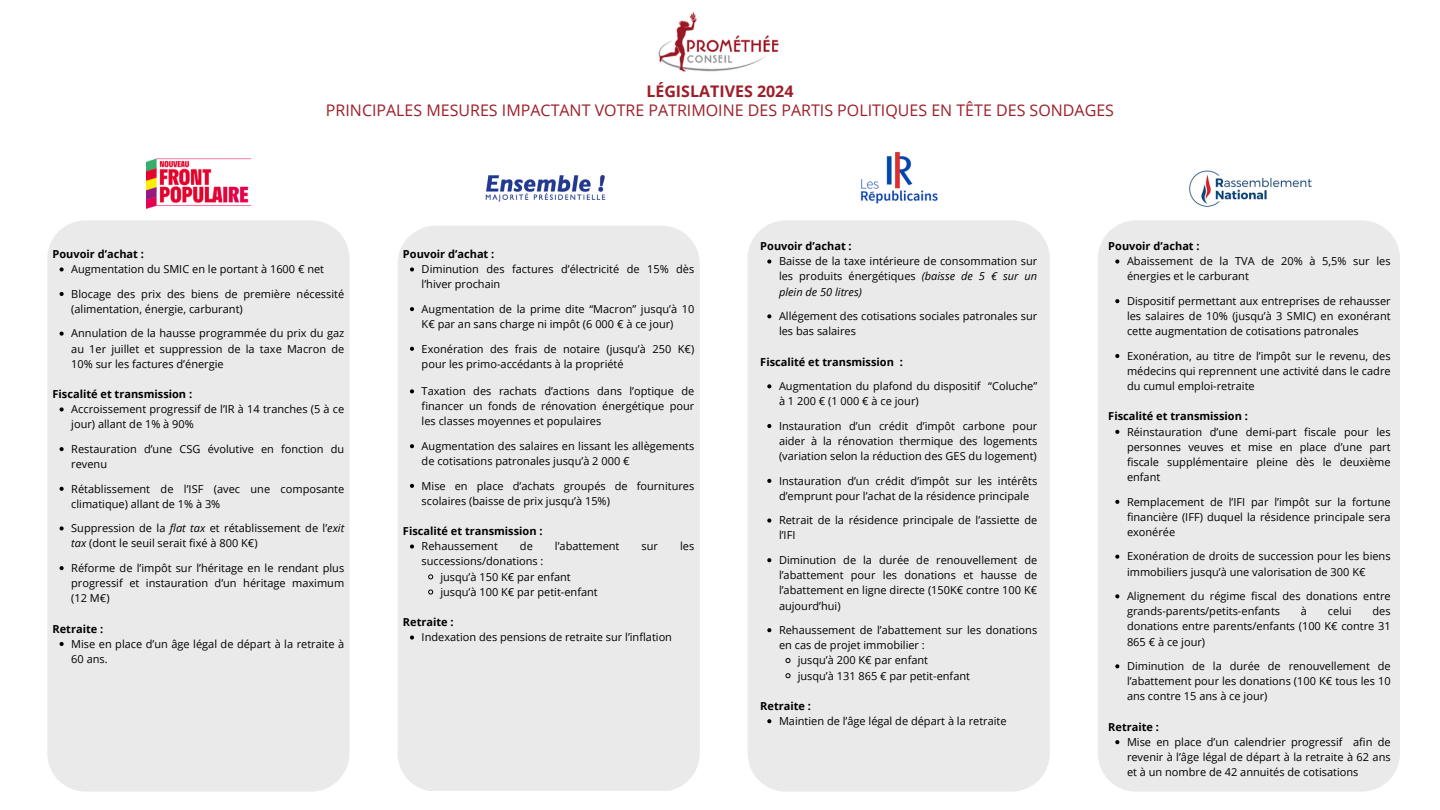
<style>
.page{position:relative;width:1440px;height:810px;background:#fff}
.page>*{position:absolute;margin:0;border:0;box-sizing:border-box;transform-origin:0 0}
.t1{font:16px "Open Sans";color:#9d1e29}
.t2{font:700 16px "Open Sans";color:#9d1e29}
.t3{font:11px/15.2px "Open Sans";color:#000}
.t4{font:700 11px "Open Sans";color:#000}
.s1{font-style:italic}
</style>
<div class="page">
<img style="left:658px;top:12px;width:121px;height:60px">
<img style="left:146px;top:159px;width:105px;height:50px">
<div style="left:47px;top:220px;width:303px;height:572px;background:#eaeaea"></div>
<svg style="left:60px;top:267px;width:4px;height:4px"></svg>
<svg style="left:60px;top:292px;width:4px;height:4px"></svg>
<svg style="left:60px;top:332px;width:4px;height:4px"></svg>
<svg style="left:60px;top:407px;width:4px;height:5px"></svg>
<svg style="left:60px;top:447px;width:4px;height:4px"></svg>
<svg style="left:60px;top:487px;width:4px;height:4px"></svg>
<svg style="left:60px;top:526px;width:4px;height:5px"></svg>
<svg style="left:60px;top:566px;width:4px;height:4px"></svg>
<svg style="left:60px;top:642px;width:4px;height:4px"></svg>
<div style="left:398px;top:226px;width:302px;height:565px;background:#eaeaea"></div>
<svg style="left:410px;top:267px;width:4px;height:4px"></svg>
<svg style="left:410px;top:307px;width:4px;height:4px"></svg>
<svg style="left:410px;top:347px;width:4px;height:4px"></svg>
<svg style="left:410px;top:389px;width:4px;height:4px"></svg>
<svg style="left:410px;top:444px;width:4px;height:4px"></svg>
<svg style="left:410px;top:484px;width:4px;height:4px"></svg>
<svg style="left:410px;top:544px;width:4px;height:5px"></svg>
<svg style="left:428px;top:574px;width:5px;height:6px"></svg>
<svg style="left:428px;top:589px;width:5px;height:6px"></svg>
<svg style="left:410px;top:635px;width:4px;height:5px"></svg>
<img style="left:485px;top:175px;width:121px;height:27px">
<img style="left:860px;top:151px;width:78px;height:53px">
<div style="left:748px;top:220px;width:302px;height:572px;background:#eaeaea"></div>
<svg style="left:767px;top:259px;width:4px;height:5px"></svg>
<svg style="left:767px;top:314px;width:4px;height:4px"></svg>
<svg style="left:767px;top:384px;width:4px;height:4px"></svg>
<svg style="left:767px;top:424px;width:4px;height:4px"></svg>
<svg style="left:767px;top:479px;width:4px;height:4px"></svg>
<svg style="left:767px;top:518px;width:4px;height:5px"></svg>
<svg style="left:767px;top:558px;width:4px;height:4px"></svg>
<svg style="left:767px;top:628px;width:4px;height:4px"></svg>
<svg style="left:785px;top:658px;width:6px;height:5px"></svg>
<svg style="left:785px;top:673px;width:6px;height:5px"></svg>
<svg style="left:767px;top:719px;width:4px;height:4px"></svg>
<img style="left:1189px;top:170px;width:123px;height:37px">
<div style="left:1098px;top:220px;width:302px;height:572px;background:#eaeaea"></div>
<svg style="left:1115px;top:259px;width:4px;height:5px"></svg>
<svg style="left:1115px;top:299px;width:4px;height:4px"></svg>
<svg style="left:1115px;top:354px;width:4px;height:4px"></svg>
<svg style="left:1115px;top:430px;width:4px;height:4px"></svg>
<svg style="left:1115px;top:500px;width:4px;height:4px"></svg>
<svg style="left:1115px;top:555px;width:4px;height:4px"></svg>
<svg style="left:1115px;top:594px;width:4px;height:4px"></svg>
<svg style="left:1115px;top:664px;width:4px;height:4px"></svg>
<svg style="left:1115px;top:740px;width:4px;height:4px"></svg>
<p class="t2" style="left:646px;top:80px;width:149px">LÉGISLATIVES 2024</p>
<h3 class="t1" style="left:326px;top:98px;width:790px">PRINCIPALES MESURES IMPACTANT VOTRE PATRIMOINE DES PARTIS POLITIQUES EN TÊTE DES SONDAGES</h3>
<h2 class="t4" style="left:53px;top:246px;width:93px">Pouvoir d’achat :</h2>
<p class="t3" style="left:71px;top:261px;width:254px">Augmentation du SMIC en le portant à 1600 € net</p>
<h3 class="t3" style="left:71px;top:286px;width:275px">Blocage des prix des biens de première nécessité (alimentation, énergie, carburant)</h3>
<p class="t3" style="left:71px;top:326px;width:275px;text-align:justify">Annulation de la hausse programmée du prix du gaz au 1er juillet et suppression de la taxe Macron de 10% sur les factures d’énergie</p>
<p class="t4" style="left:53px;top:386px;width:141px">Fiscalité et transmission :</p>
<p class="t3" style="left:71px;top:401px;width:275px">Accroissement progressif de l’IR à 14 tranches (5 à ce jour) allant de 1% à 90%</p>
<h3 class="t3" style="left:71px;top:441px;width:275px">Restauration d’une CSG évolutive en fonction du revenu</h3>
<p class="t3" style="left:71px;top:481px;width:275px">Rétablissement de l’ISF (avec une composante climatique) allant de 1% à 3%</p>
<p class="t3" style="left:71px;top:520px;width:275px">Suppression de la <span class="s1">flat tax</span> et rétablissement de l’<span class="s1">exit tax</span> (dont le seuil serait fixé à 800 K€)</p>
<p class="t3" style="left:71px;top:560px;width:275px;text-align:justify">Réforme de l’impôt sur l’héritage en le rendant plus progressif et instauration d’un héritage maximum (12 M€)</p>
<p class="t4" style="left:53px;top:621px;width:52px">Retraite :</p>
<p class="t3" style="left:71px;top:636px;width:275px">Mise en place d’un âge légal de départ à la retraite à<br>60 ans.</p>
<h3 class="t4" style="left:403px;top:246px;width:93px">Pouvoir d’achat :</h3>
<p class="t3" style="left:422px;top:261px;width:274px">Diminution des factures d’électricité de 15% dès l’hiver prochain</p>
<p class="t3" style="left:422px;top:301px;width:274px">Augmentation de la prime dite “Macron” jusqu’à 10<br>K€ par an sans charge ni impôt (6 000 € à ce jour)</p>
<h3 class="t3" style="left:422px;top:341px;width:274px">Exonération des frais de notaire (jusqu’à 250 K€) pour les primo-accédants à la propriété</h3>
<p class="t3" style="left:422px;top:383px;width:274px;text-align:justify">Taxation des rachats d’actions dans l’optique de financer un fonds de rénovation énergétique pour les classes moyennes et populaires</p>
<p class="t3" style="left:422px;top:438px;width:274px">Augmentation des salaires en lissant les allègements de cotisations patronales jusqu’à 2 000 €</p>
<p class="t3" style="left:422px;top:478px;width:274px">Mise en place d’achats groupés de fournitures scolaires (baisse de prix jusqu’à 15%)</p>
<p class="t4" style="left:403px;top:523px;width:141px">Fiscalité et transmission :</p>
<p class="t3" style="left:422px;top:538px;width:78px">Rehaussement</p>
<p class="t3" style="left:520px;top:538px;width:14px">de</p>
<p class="t3" style="left:555px;top:538px;width:66px">l’abattement</p>
<p class="t3" style="left:642px;top:538px;width:18px">sur</p>
<p class="t3" style="left:680px;top:538px;width:16px">les</p>
<p class="t3" style="left:422px;top:554px;width:123px">successions/donations :</p>
<p class="t3" style="left:440px;top:569px;width:132px">jusqu’à 150 K€ par enfant</p>
<h3 class="t3" style="left:440px;top:584px;width:159px">jusqu’à 100 K€ par petit-enfant</h3>
<p class="t4" style="left:403px;top:614px;width:52px">Retraite :</p>
<p class="t3" style="left:422px;top:629px;width:252px">Indexation des pensions de retraite sur l’inflation</p>
<h3 class="t4" style="left:760px;top:238px;width:93px">Pouvoir d’achat :</h3>
<p class="t3" style="left:779px;top:253px;width:260px;text-align:justify">Baisse de la taxe intérieure de consommation sur les produits énergétiques <span class="s1">(baisse de 5 € sur un plein de 50 litres)</span></p>
<p class="t3" style="left:779px;top:308px;width:260px">Allégement des cotisations sociales patronales sur les bas salaires</p>
<h3 class="t4" style="left:760px;top:354px;width:144px">Fiscalité et transmission :</h3>
<p class="t3" style="left:779px;top:378px;width:260px">Augmentation du plafond du dispositif “Coluche” à 1 200 € (1 000 € à ce jour)</p>
<p class="t3" style="left:779px;top:418px;width:260px;text-align:justify">Instauration d’un crédit d’impôt carbone pour aider à la rénovation thermique des logements (variation selon la réduction des GES du logement)</p>
<h3 class="t3" style="left:779px;top:473px;width:260px">Instauration d’un crédit d’impôt sur les intérêts d’emprunt pour l’achat de la résidence principale</h3>
<p class="t3" style="left:779px;top:512px;width:260px">Retrait de la résidence principale de l’assiette de l’IFI</p>
<p class="t3" style="left:779px;top:552px;width:260px;text-align:justify">Diminution de la durée de renouvellement de l’abattement pour les donations et hausse de l’abattement en ligne directe (150K€ contre 100 K€ aujourd’hui)</p>
<p class="t3" style="left:779px;top:622px;width:260px">Rehaussement de l’abattement sur les donations en cas de projet immobilier :</p>
<p class="t3" style="left:798px;top:652px;width:132px">jusqu’à 200 K€ par enfant</p>
<p class="t3" style="left:798px;top:668px;width:174px">jusqu’à 131 865 € par petit-enfant</p>
<p class="t4" style="left:760px;top:698px;width:52px">Retraite :</p>
<p class="t3" style="left:779px;top:713px;width:229px">Maintien de l’âge légal de départ à la retraite</p>
<h3 class="t4" style="left:1108px;top:238px;width:93px">Pouvoir d’achat :</h3>
<p class="t3" style="left:1127px;top:253px;width:265px">Abaissement de la TVA de 20% à 5,5% sur les énergies et le carburant</p>
<h3 class="t3" style="left:1127px;top:293px;width:265px;text-align:justify">Dispositif permettant aux entreprises de rehausser les salaires de 10% (jusqu’à 3 SMIC) en exonérant cette augmentation de cotisations patronales</h3>
<p class="t3" style="left:1127px;top:348px;width:265px;text-align:justify">Exonération, au titre de l’impôt sur le revenu, des médecins qui reprennent une activité dans le cadre du cumul emploi-retraite</p>
<p class="t4" style="left:1108px;top:409px;width:141px">Fiscalité et transmission :</p>
<p class="t3" style="left:1127px;top:424px;width:265px;text-align:justify">Réinstauration d’une demi-part fiscale pour les personnes veuves et mise en place d’une part fiscale supplémentaire pleine dès le deuxième enfant</p>
<h3 class="t3" style="left:1127px;top:494px;width:265px;text-align:justify">Remplacement de l’IFI par l’impôt sur la fortune financière (IFF) duquel la résidence principale sera exonérée</h3>
<p class="t3" style="left:1127px;top:549px;width:265px">Exonération de droits de succession pour les biens immobiliers jusqu’à une valorisation de 300 K€</p>
<p class="t3" style="left:1127px;top:588px;width:265px">Alignement du régime fiscal des donations entre grands-parents/petits-enfants</p>
<p class="t3" style="left:1301px;top:603px;width:8px">à</p>
<p class="t3" style="left:1328px;top:603px;width:25px">celui</p>
<p class="t3" style="left:1127px;top:603px;width:265px;text-align:justify;text-indent:246px">des donations entre parents/enfants (100 K€ contre 31<br>865 € à ce jour)</p>
<p class="t3" style="left:1127px;top:658px;width:265px;text-align:justify">Diminution de la durée de renouvellement de l’abattement pour les donations (100 K€ tous les 10 ans contre 15 ans à ce jour)</p>
<p class="t4" style="left:1108px;top:719px;width:52px">Retraite :</p>
<p class="t3" style="left:1127px;top:734px;width:265px;text-align:justify">Mise en place d’un calendrier progressif afin de revenir à l’âge légal de départ à la retraite à 62 ans et à un nombre de 42 annuités de cotisations</p>
</div>
